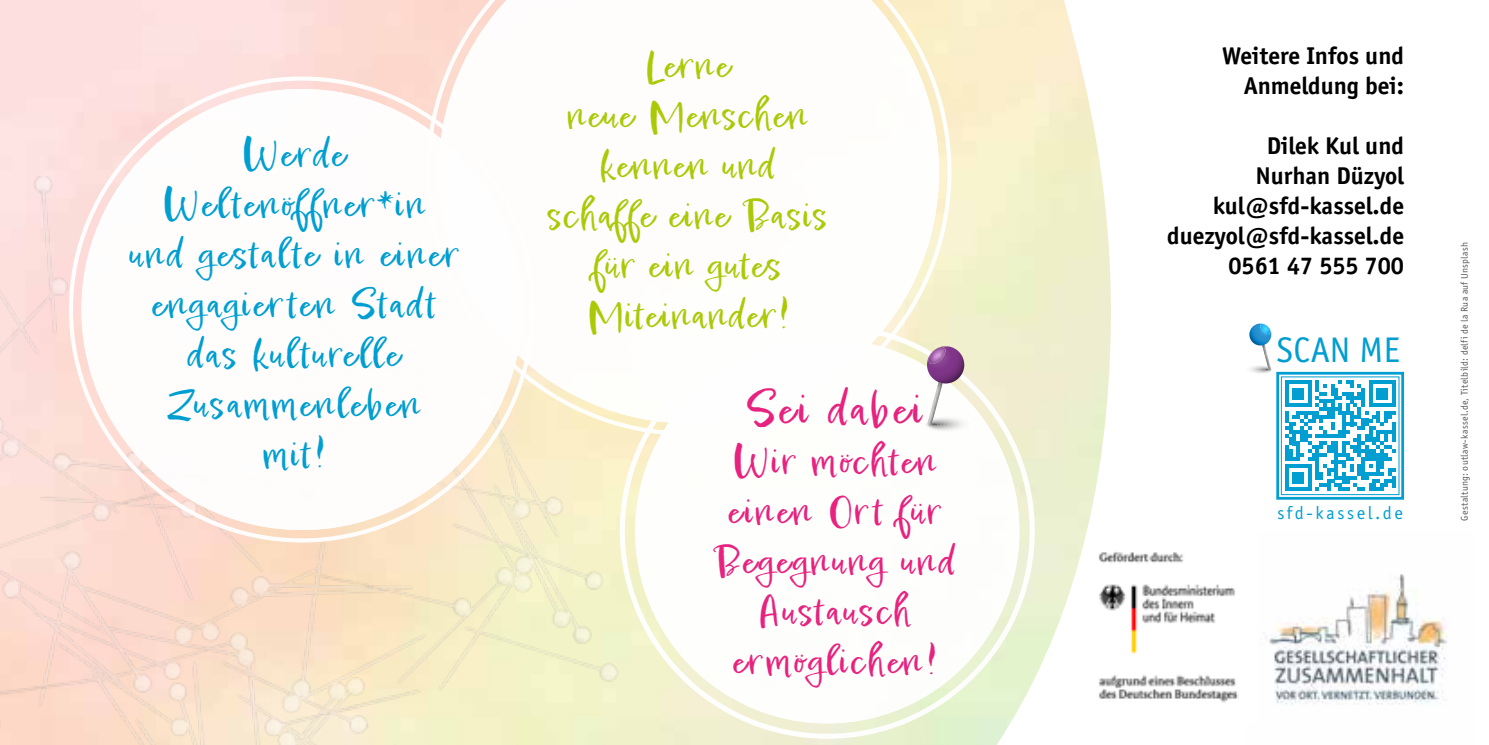
<style>
.page{position:relative;width:1489px;height:745px;background:#fff}
.page>*{position:absolute;margin:0;border:0;box-sizing:border-box;transform-origin:0 0}
.t1{font:45px "Epicursive Script";letter-spacing:.07em;color:#e7227f}
.t2{font:37.5px/50px "Epicursive Script";letter-spacing:.07em;color:#009ed1;text-align:center}
.t3{font:37.5px/50px "Epicursive Script";letter-spacing:.05em;color:#acc908;text-align:center}
.t4{font:37.5px/50px "Epicursive Script";letter-spacing:.07em;color:#e7227f;text-align:center}
.t5{font:36.75px "Officina Sans EF";color:#009ed1}
.t6{font:700 25px/30px "Officina Sans EF";color:#000;text-align:right}
.t7{font:18.5px "Officina Sans EF";letter-spacing:.14em;color:#009ed1}
.t8{font:10px "Officina Sans EF";letter-spacing:.025em;color:#565656}
</style>
<div class="page">
<img style="left:1269px;top:574px;width:178px;height:131px">
<img style="left:1111px;top:552px;width:128px;height:151px">
<img style="left:0;top:0;width:1111px;height:744px">
<img style="left:0;top:176px;width:626px;height:568px">
<div style="left:81px;top:89px;width:441px;height:440px;background:#fff;border-radius:50%"></div>
<div style="left:81px;top:89px;width:441px;height:440px;border:12px solid #fff;border-radius:50%"></div>
<svg style="left:426px;top:0;width:525px;height:435px"></svg>
<svg style="left:438px;top:0;width:501px;height:423px"></svg>
<div style="left:635px;top:338px;width:384px;height:385px;background:#fff;border-radius:50%"></div>
<div style="left:635px;top:338px;width:384px;height:385px;border:15px solid #fff;border-radius:50%"></div>
<svg style="left:924px;top:346px;width:49px;height:85px"></svg>
<img style="left:927px;top:347px;width:19px;height:16px">
<svg style="left:1249px;top:323px;width:156px;height:177px"></svg>
<h2 class="t2" style="left:130px;top:126px;width:330px">Werde<br>Weltenöffner*in<br>und gestalte in einer engagierten Stadt das kulturelle<br>Zusammenleben<br>mit!</h2>
<h2 class="t3" style="left:548px;top:38px;width:281px">Lerne<br>neue Menschen kennen und schaffe eine Basis für ein gutes<br>Miteinander!</h2>
<h1 class="t1" style="left:746px;top:379px;width:178px">Sei dabei</h1>
<h2 class="t4" style="left:714px;top:433px;width:242px">Wir möchten einen Ort für<br>Begegnung und<br>Austausch ermöglichen!</h2>
<p class="t6" style="left:1222px;top:40px;width:183px">Weitere Infos und<br>Anmeldung bei:</p>
<p class="t6" style="left:1167px;top:130px;width:238px">Dilek Kul und<br>Nurhan Düzyol kul@sfd-kassel.de duezyol@sfd-kassel.de<br>0561 47 555 700</p>
<h3 class="t5" style="left:1276px;top:329px;width:125px">SCAN ME</h3>
<p class="t7" style="left:1277px;top:502px;width:127px">sfd-kassel.de</p>
<p class="t8" style="left:1458px;top:520px;width:280px;rotate:-90deg">Gestaltung: outlaw-kassel.de, Titelbild: delfi de la Rua auf Unsplash</p>
</div>
